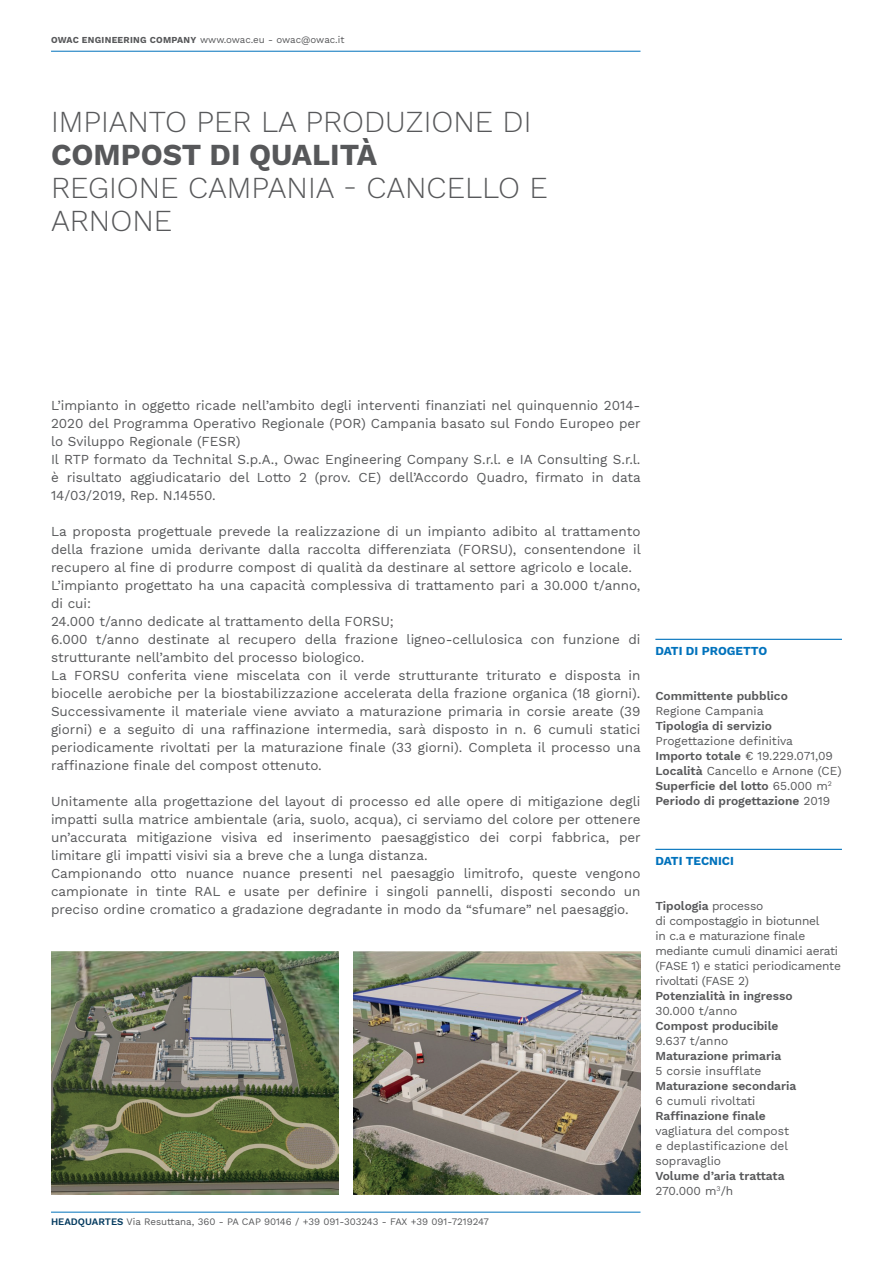
<style>
.page{position:relative;width:893px;height:1263px;background:#fff}
.page>*{position:absolute;margin:0;border:0;box-sizing:border-box;transform-origin:0 0}
.t1{font:300 30px/33px "Work Sans";color:#57585a}
.t2{font:700 30px "Work Sans";color:#57585a}
.t3{font:13.5px/18px "Work Sans";color:#57585a}
.t4{font:12px/15px "Work Sans";letter-spacing:-.005em;color:#57585a}
.t5{font:600 12px/15px "Work Sans";color:#57585a}
.t6{font:700 12px "Work Sans";color:#0072bc}
.t7{font:9.75px "Work Sans";color:#57585a}
.s1{font-weight:700;font-size:9px}
.s2{font-weight:600;color:#063c60}
.s3{font-weight:600}
.s4{font-weight:400}
</style>
<div class="page">
<hr style="left:51px;top:1212px;width:589px;height:1px;background:#0072bc">
<hr style="left:51px;top:51px;width:589px;height:1px;background:#0072bc">
<hr style="left:655px;top:639px;width:187px;height:1px;background:#0072bc">
<hr style="left:655px;top:849px;width:187px;height:1px;background:#0072bc">
<img style="left:353px;top:951px;width:287px;height:244px">
<img style="left:51px;top:951px;width:287px;height:244px">
<p class="t7" style="left:51px;top:32px;width:295px"><span class="s1">OWAC ENGINEERING COMPANY</span> www.owac.eu - owac@owac.it</p>
<h1 class="t1" style="left:51px;top:104px;width:482px">IMPIANTO PER LA PRODUZIONE DI</h1>
<h1 class="t2" style="left:51px;top:132px;width:328px">COMPOST DI QUALITÀ</h1>
<h1 class="t1" style="left:51px;top:170px;width:498px">REGIONE CAMPANIA - CANCELLO E<br>ARNONE</h1>
<p class="t3" style="left:51px;top:396px;width:591px">L’impianto in oggetto ricade nell’ambito degli interventi finanziati nel quinquennio 2014- 2020 del Programma Operativo Regionale (POR) Campania basato sul Fondo Europeo per lo Sviluppo Regionale (FESR)<br>Il RTP formato da Technital S.p.A., Owac Engineering Company S.r.l. e IA Consulting S.r.l. è risultato aggiudicatario del Lotto 2 (prov. CE) dell’Accordo Quadro, firmato in data 14/03/2019, Rep. N.14550.</p>
<p class="t3" style="left:51px;top:522px;width:591px">La proposta progettuale prevede la realizzazione di un impianto adibito al trattamento della frazione umida derivante dalla raccolta differenziata (FORSU), consentendone il recupero al fine di produrre compost di qualità da destinare al settore agricolo e locale.<br>L’impianto progettato ha una capacità complessiva di trattamento pari a 30.000 t/anno, di cui:<br>24.000 t/anno dedicate al trattamento della FORSU;<br>6.000 t/anno destinate al recupero della frazione ligneo-cellulosica con funzione di strutturante nell’ambito del processo biologico.<br>La FORSU conferita viene miscelata con il verde strutturante triturato e disposta in biocelle aerobiche per la biostabilizzazione accelerata della frazione organica (18 giorni).<br>Successivamente il materiale viene avviato a maturazione primaria in corsie areate (39 giorni) e a seguito di una raffinazione intermedia, sarà disposto in n. 6 cumuli statici periodicamente rivoltati per la maturazione finale (33 giorni). Completa il processo una raffinazione finale del compost ottenuto.</p>
<p class="t3" style="left:51px;top:792px;width:591px">Unitamente alla progettazione del layout di processo ed alle opere di mitigazione degli impatti sulla matrice ambientale (aria, suolo, acqua), ci serviamo del colore per ottenere un’accurata mitigazione visiva ed inserimento paesaggistico dei corpi fabbrica, per limitare gli impatti visivi sia a breve che a lunga distanza.<br>Campionando otto nuance nuance presenti nel paesaggio limitrofo, queste vengono campionate in tinte RAL e usate per definire i singoli pannelli, disposti secondo un preciso ordine cromatico a gradazione degradante in modo da “sfumare” nel paesaggio.</p>
<p class="t7" style="left:51px;top:1214px;width:439px"><span class="s2">HEADQUARTES</span> Via Resuttana, 360 - PA CAP 90146 / +39 091-303243 - FAX +39 091-7219247</p>
<p class="t6" style="left:655px;top:642px;width:113px">DATI DI PROGETTO</p>
<p class="t5" style="left:655px;top:688px;width:134px">Committente pubblico</p>
<p class="t4" style="left:655px;top:703px;width:110px">Regione Campania</p>
<p class="t5" style="left:655px;top:718px;width:118px">Tipologia di servizio</p>
<p class="t4" style="left:655px;top:733px;width:188px">Progettazione definitiva<br><span class="s3">Importo totale</span> € 19.229.071,09<br><span class="s3">Località</span> Cancello e Arnone (CE)<br><span class="s3">Superficie del lotto</span> 65.000 m<sup>2<br></sup><span class="s3">Periodo di progettazione</span> 2019</p>
<p class="t6" style="left:655px;top:852px;width:80px">DATI TECNICI</p>
<p class="t4" style="left:655px;top:898px;width:187px"><span class="s3">Tipologia</span> processo<br>di compostaggio in biotunnel<br>in c.a e maturazione finale mediante cumuli dinamici aerati (FASE 1) e statici periodicamente rivoltati (FASE 2)</p>
<p class="t5" style="left:655px;top:988px;width:139px">Potenzialità in ingresso</p>
<p class="t4" style="left:655px;top:1003px;width:84px">30.000 t/anno</p>
<p class="t5" style="left:655px;top:1018px;width:125px">Compost producibile</p>
<p class="t4" style="left:655px;top:1033px;width:74px">9.637 t/anno</p>
<p class="t5" style="left:655px;top:1048px;width:128px">Maturazione primaria</p>
<p class="t4" style="left:655px;top:1063px;width:108px">5 corsie insufflate</p>
<p class="t5" style="left:655px;top:1078px;width:143px">Maturazione secondaria</p>
<p class="t4" style="left:655px;top:1093px;width:102px">6 cumuli rivoltati</p>
<p class="t5" style="left:655px;top:1108px;width:112px">Raffinazione finale</p>
<p class="t4" style="left:655px;top:1123px;width:135px;text-align:justify">vagliatura del compost e deplastificazione del sopravaglio</p>
<p class="t5" style="left:655px;top:1168px;width:131px">Volume d’aria trattata<br><span class="s4">270.000 m</span><sup>3</sup><span class="s4">/h</span></p>
</div>
